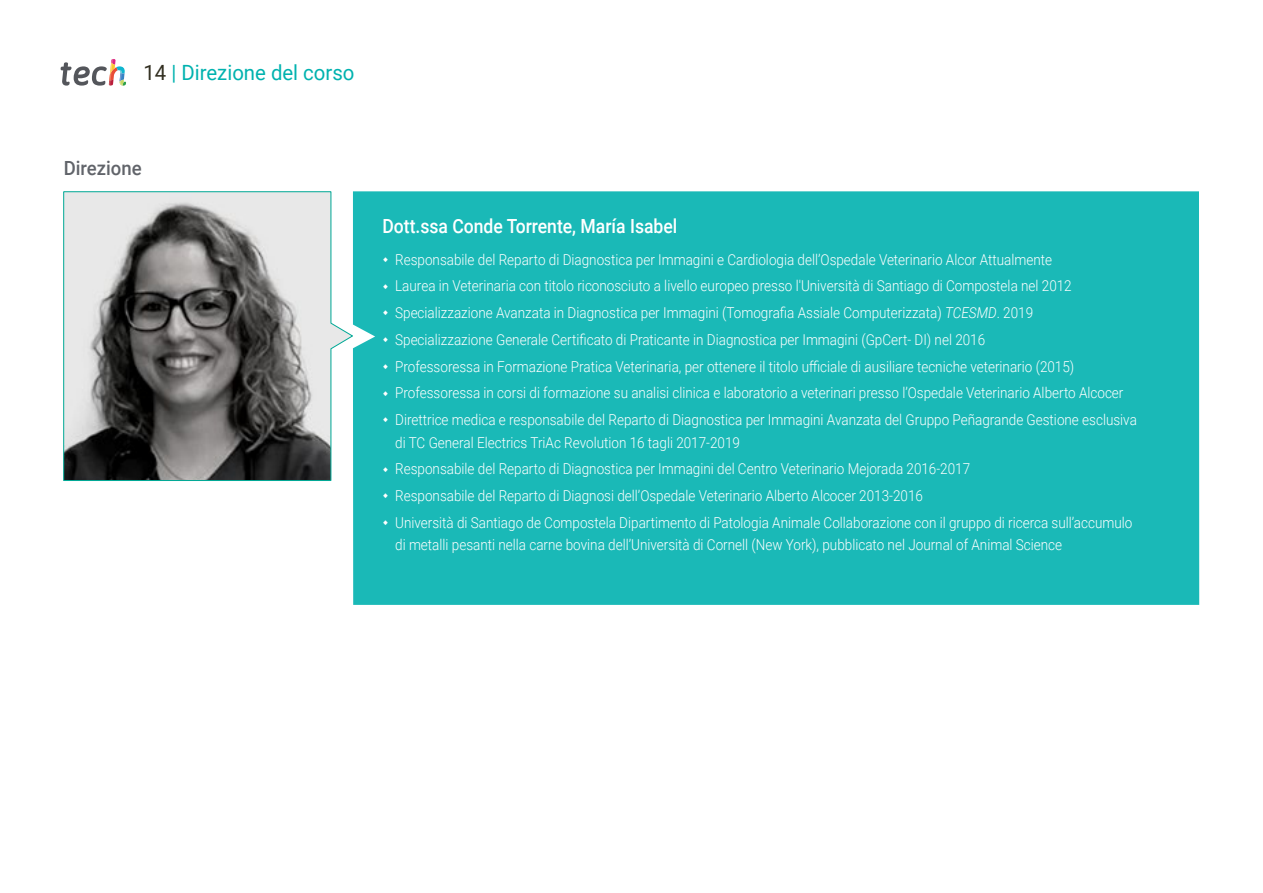
<style>
.page{position:relative;width:1263px;height:893px;background:#fff}
.page>*{position:absolute;margin:0;border:0;box-sizing:border-box;transform-origin:0 0}
.t1{font:21px "Roboto";color:#00b2af}
.t2{font:500 19.5px "Roboto";color:#fff;scale:.9 1}
.t3{font:500 19.5px "Roboto";color:#61646a;scale:.95 1}
.t4{font:300 15px/26.7px "Roboto";color:#fff;scale:.9 1}
.s1{color:#312e20}
.s2{font-style:italic}
</style>
<div class="page">
<svg style="left:61px;top:59px;width:65px;height:27px"></svg>
<div style="left:353px;top:191px;width:846px;height:414px;background:#1ab9b7"></div>
<svg style="left:63px;top:191px;width:290px;height:290px;background:#8c8d8c"></svg>
<svg style="left:383px;top:257px;width:5px;height:5px"></svg>
<svg style="left:383px;top:284px;width:5px;height:5px"></svg>
<svg style="left:383px;top:310px;width:5px;height:5px"></svg>
<svg style="left:383px;top:337px;width:5px;height:5px"></svg>
<svg style="left:383px;top:364px;width:5px;height:5px"></svg>
<svg style="left:383px;top:391px;width:5px;height:5px"></svg>
<svg style="left:383px;top:417px;width:5px;height:5px"></svg>
<svg style="left:383px;top:467px;width:5px;height:5px"></svg>
<svg style="left:383px;top:493px;width:5px;height:5px"></svg>
<svg style="left:383px;top:520px;width:5px;height:5px"></svg>
<h1 class="t1" style="left:144px;top:57px;width:213px"><span class="s1">14</span> | Direzione del corso</h1>
<h2 class="t3" style="left:64px;top:154px;width:84px">Direzione</h2>
<h2 class="t2" style="left:382px;top:212px;width:329px">Dott.ssa Conde Torrente, María Isabel</h2>
<p class="t4" style="left:395px;top:245px;width:826px">Responsabile del Reparto di Diagnostica per Immagini e Cardiologia dell’Ospedale Veterinario Alcor Attualmente<br>Laurea in Veterinaria con titolo riconosciuto a livello europeo presso l'Università di Santiago di Compostela nel 2012<br>Specializzazione Avanzata in Diagnostica per Immagini (Tomografia Assiale Computerizzata) <span class="s2">TCESMD</span>. 2019<br>Specializzazione Generale Certificato di Praticante in Diagnostica per Immagini (GpCert- DI) nel 2016<br>Professoressa in Formazione Pratica Veterinaria, per ottenere il titolo ufficiale di ausiliare tecniche veterinario (2015)<br>Professoressa in corsi di formazione su analisi clinica e laboratorio a veterinari presso l’Ospedale Veterinario Alberto Alcocer Direttrice medica e responsabile del Reparto di Diagnostica per Immagini Avanzata del Gruppo Peñagrande Gestione esclusiva</p>
<p class="t4" style="left:395px;top:428px;width:821px">di TC General Electrics TriAc Revolution 16 tagli 2017-2019<br>Responsabile del Reparto di Diagnostica per Immagini del Centro Veterinario Mejorada 2016-2017<br>Responsabile del Reparto di Diagnosi dell’Ospedale Veterinario Alberto Alcocer 2013-2016<br>Università di Santiago de Compostela Dipartimento di Patologia Animale Collaborazione con il gruppo di ricerca sull’accumulo</p>
<p class="t4" style="left:395px;top:531px;width:743px">di metalli pesanti nella carne bovina dell’Università di Cornell (New York), pubblicato nel Journal of Animal Science</p>
</div>
